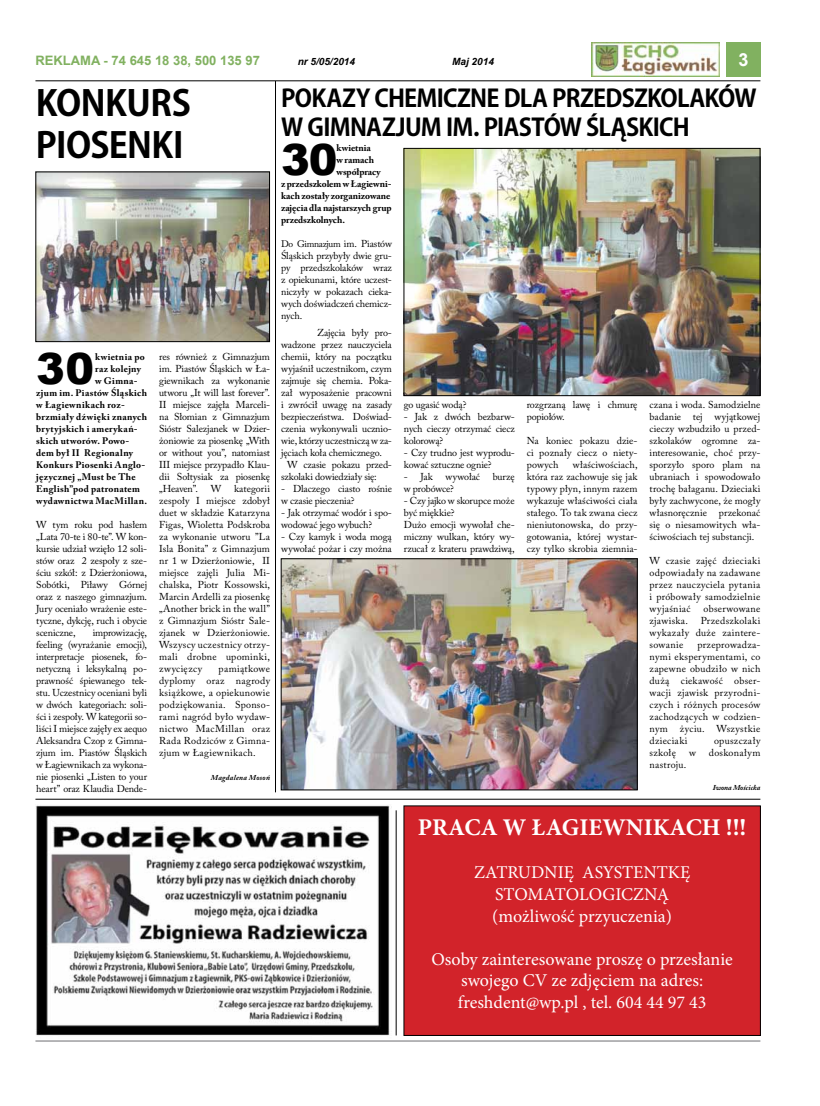
<style>
.page{position:relative;width:820px;height:1106px;background:#fff}
.page>*{position:absolute;margin:0;border:0;box-sizing:border-box;transform-origin:0 0}
.t1{font:900 43px "Arial";color:#000}
.t2{font:700 35px/42px "Koz Go Pr 6 N";letter-spacing:-.015em;color:#000}
.t3{font:700 24px/28.8px "Koz Go Pr 6 N";letter-spacing:-.035em;color:#000}
.t4{font:700 24px "Minion Pro";color:#fff}
.t5{font:18px/21.6px "Minion Pro";color:#fff;text-align:center}
.t6{font:700 18px "Arial";color:#fff}
.t7{font:700 13px "Arial";color:#81b160}
.t8{font:10px/12px "Adobe Caslon Pro";color:#000;text-align:justify}
.t9{font:10px "Adobe Caslon Pro";letter-spacing:.025em;color:#000}
.t10{font:10px "Adobe Caslon Pro";letter-spacing:-.02em;color:#000}
.t11{font:italic 700 10px "Arial";color:#000}
.t12{font:10px "Adobe Caslon Pro";letter-spacing:.035em;color:#000}
.t13{font:700 9.5px "Adobe Caslon Pro";letter-spacing:.025em;color:#000}
.t14{font:700 9.5px "Adobe Caslon Pro";letter-spacing:-.005em;color:#000}
.t15{font:700 9.5px "Adobe Caslon Pro";letter-spacing:.045em;color:#000}
.t16{font:700 9.5px "Adobe Caslon Pro";letter-spacing:.005em;color:#000}
.t17{font:9.5px "Adobe Caslon Pro";letter-spacing:-.03em;color:#000}
.t18{font:700 9.5px "Adobe Caslon Pro";letter-spacing:.05em;color:#000}
.t19{font:700 9.5px "Adobe Caslon Pro";letter-spacing:-.01em;color:#000}
.t20{font:italic 700 7.5px "Adobe Caslon Pro";letter-spacing:.025em;color:#000}
.t21{font:italic 700 7.5px "Adobe Caslon Pro";color:#000}
.s1{font-size:10px}
</style>
<div class="page">
<div style="left:726px;top:43px;width:34px;height:34px;background:#81b160"></div>
<img style="left:591px;top:43px;width:128px;height:34px">
<hr style="left:35px;top:81px;width:725px;height:1px;background:#000">
<hr style="left:35px;top:1040px;width:725px;height:1px;background:#6d6e71">
<img style="left:37px;top:173px;width:231px;height:167px">
<div style="left:35px;top:171px;width:235px;height:171px;border:1px solid #000"></div>
<img style="left:405px;top:150px;width:353px;height:244px">
<div style="left:403px;top:148px;width:357px;height:248px;border:1px solid #000"></div>
<img style="left:282px;top:560px;width:353px;height:228px">
<div style="left:280px;top:558px;width:357px;height:232px;border:1px solid #000"></div>
<img style="left:35px;top:805px;width:357px;height:231px">
<div style="left:404px;top:806px;width:356px;height:229px;background:#d2232a"></div>
<hr style="left:275px;top:81px;width:1px;height:711px;background:#000">
<hr style="left:35px;top:798px;width:725px;height:1px;background:#000">
<hr style="left:395px;top:810px;width:1px;height:225px;background:#000">
<h3 class="t7" style="left:35px;top:52px;width:226px">REKLAMA - 74 645 18 38, 500 135 97</h3>
<p class="t11" style="left:297px;top:55px;width:59px">nr 5/05/2014</p>
<p class="t11" style="left:452px;top:55px;width:43px">Maj 2014</p>
<h3 class="t6" style="left:738px;top:48px;width:12px">3</h3>
<h2 class="t2" style="left:36px;top:83px;width:157px">KONKURS<br>PIOSENKI</h2>
<h3 class="t3" style="left:281px;top:84px;width:476px">POKAZY CHEMICZNE DLA PRZEDSZKOLAKÓW<br>W GIMNAZJUM IM. PIASTÓW ŚLĄSKICH</h3>
<h1 class="t1" style="left:281px;top:128px;width:58px">30</h1>
<p class="t16" style="left:336px;top:142px;width:36px">kwietnia</p>
<p class="t13" style="left:336px;top:154px;width:39px">w ramach</p>
<p class="t14" style="left:336px;top:166px;width:46px">współpracy</p>
<p class="t14" style="left:281px;top:178px;width:112px">z przedszkolem w Łagiewni-</p>
<p class="t16" style="left:281px;top:190px;width:111px">kach zostały zorganizowane</p>
<p class="t14" style="left:281px;top:202px;width:112px">zajęcia dla najstarszych grup</p>
<p class="t19" style="left:281px;top:214px;width:65px">przedszkolnych.</p>
<p class="t17" style="left:281px;top:238px;width:112px">Do Gimnazjum <span class="s1">im. Piastów</span></p>
<p class="t8" style="left:281px;top:250px;width:112px">Śląskich przybyły dwie gru&shy;py przedszkolaków wraz z opiekunami, które uczest&shy;niczyły w pokazach cieka&shy;wych doświadczeń chemicz&shy;nych.</p>
<p class="t8" style="left:317px;top:327px;width:76px">Zajęcia były pro-</p>
<p class="t8" style="left:281px;top:339px;width:112px">wadzone przez nauczyciela</p>
<p class="t8" style="left:281px;top:351px;width:112px">chemii, który na początku</p>
<p class="t8" style="left:281px;top:363px;width:112px">wyjaśnił uczestnikom, czym</p>
<p class="t10" style="left:281px;top:375px;width:112px">zajmuje się chemia. Poka-</p>
<p class="t8" style="left:281px;top:387px;width:112px">zał wyposażenie pracowni</p>
<p class="t8" style="left:281px;top:399px;width:112px">i zwrócił uwagę na zasady</p>
<p class="t8" style="left:281px;top:411px;width:112px">bezpieczeństwa. Doświad-</p>
<p class="t8" style="left:281px;top:423px;width:112px">czenia wykonywali ucznio-</p>
<p class="t8" style="left:281px;top:435px;width:112px">wie, którzy uczestniczą w za-</p>
<p class="t8" style="left:281px;top:447px;width:102px">jęciach koła chemicznego.</p>
<p class="t8" style="left:287px;top:459px;width:106px">W czasie pokazu przed-</p>
<p class="t8" style="left:281px;top:471px;width:97px">szkolaki dowiedziały się:</p>
<p class="t8" style="left:281px;top:483px;width:112px">- Dlaczego ciasto rośnie w czasie pieczenia?</p>
<p class="t8" style="left:281px;top:507px;width:112px">- Jak otrzymać wodór i spo&shy;wodować jego wybuch?</p>
<p class="t8" style="left:281px;top:531px;width:112px">- Czy kamyk i woda mogą wywołać pożar i czy można</p>
<h1 class="t1" style="left:36px;top:337px;width:60px">30</h1>
<p class="t13" style="left:95px;top:351px;width:51px">kwietnia po</p>
<p class="t8" style="left:159px;top:351px;width:112px">res również z Gimnazjum im. Piastów Śląskich w Ła&shy;giewnikach za wykonanie utworu „It will last forever”.<br>II miejsce zajęła Marceli&shy;na Słomian z Gimnazjum Sióstr Salezjanek w Dzier&shy;żoniowie za piosenkę „With or without you”, natomiast III miejsce przypadło Klau&shy;dii Sołtysiak za piosenkę „Heaven”.</p>
<p class="t13" style="left:95px;top:363px;width:47px">raz kolejny</p>
<p class="t13" style="left:95px;top:375px;width:44px">w Gimna-</p>
<p class="t13" style="left:36px;top:387px;width:112px">zjum im. Piastów Śląskich</p>
<p class="t13" style="left:36px;top:399px;width:90px">w Łagiewnikach roz-</p>
<p class="t15" style="left:36px;top:411px;width:112px">brzmiały dźwięki znanych</p>
<p class="t18" style="left:36px;top:423px;width:103px">brytyjskich i amerykań-</p>
<p class="t13" style="left:36px;top:435px;width:94px">skich utworów. Powo-</p>
<p class="t13" style="left:36px;top:447px;width:98px">dem był II Regionalny</p>
<p class="t13" style="left:36px;top:459px;width:110px">Konkurs Piosenki Anglo-</p>
<p class="t13" style="left:36px;top:471px;width:101px">języcznej „Must be The</p>
<p class="t13" style="left:36px;top:483px;width:105px">English”pod patronatem</p>
<p class="t15" style="left:36px;top:495px;width:112px">wydawnictwa MacMillan.</p>
<p class="t8" style="left:36px;top:519px;width:112px">W tym roku pod hasłem „Lata 70-te i 80-te”. W kon&shy;kursie udział wzięło 12 soli&shy;stów oraz 2 zespoły z sze&shy;ściu szkół: z Dzierżoniowa, Sobótki, Piławy Górnej oraz z naszego gimnazjum.<br>Jury oceniało wrażenie este&shy;tyczne, dykcję, ruch i obycie sceniczne,</p>
<p class="t8" style="left:404px;top:399px;width:64px">go ugasić wodą?</p>
<p class="t8" style="left:404px;top:411px;width:112px">- Jak z dwóch bezbarw&shy;nych cieczy otrzymać ciecz kolorową?</p>
<p class="t8" style="left:404px;top:447px;width:112px">- Czy trudno jest wyprodu&shy;kować sztuczne ognie?</p>
<p class="t8" style="left:404px;top:471px;width:30px">- Jak</p>
<p class="t8" style="left:445px;top:471px;width:36px">wywołać</p>
<p class="t8" style="left:492px;top:471px;width:24px">burzę</p>
<p class="t10" style="left:404px;top:483px;width:51px">w probówce?</p>
<p class="t8" style="left:404px;top:495px;width:112px;text-align:left">- Czy jajko w skorupce może być miękkie?<br>Dużo emocji wywołał che&shy;miczny wulkan, który wy&shy;rzucał z krateru prawdziwą,</p>
<p class="t8" style="left:526px;top:399px;width:112px">rozgrzaną lawę i chmurę popiołów.</p>
<p class="t8" style="left:526px;top:435px;width:112px">Na koniec pokazu dzie&shy;ci poznały ciecz o niety&shy;powych</p>
<p class="t8" style="left:649px;top:399px;width:112px">czana i woda. Samodzielne badanie tej wyjątkowej cieczy wzbudziło u przed&shy;szkolaków ogromne za&shy;interesowanie, choć przy&shy;sporzyło sporo plam na ubraniach i spowodowało trochę bałaganu. Dzieciaki były zachwycone, że mogły własnoręcznie przekonać się o niesamowitych wła&shy;ściwościach tej substancji.</p>
<p class="t8" style="left:649px;top:555px;width:112px">W czasie zajęć dzieciaki odpowiadały na zadawane przez nauczyciela pytania i próbowały samodzielnie wyjaśniać</p>
<p class="t8" style="left:526px;top:459px;width:112px;text-indent:46px">właściwościach, która raz zachowuje się jak typowy płyn, innym razem wykazuje właściwości ciała stałego. To tak zwana ciecz nieniutonowska, do przy&shy;gotowania, której wystar&shy;czy tylko skrobia ziemnia-</p>
<p class="t8" style="left:159px;top:483px;width:112px;text-indent:75px">kategorii zespoły I miejsce zdobył duet w składzie Katarzyna Figas, Wioletta Podskroba za wykonanie utworu ”La Isla Bonita” z Gimnazjum nr 1 w Dzierżoniowie, II miejsce zajęli Julia Mi&shy;chalska, Piotr Kossowski, Marcin Ardelli za piosenkę „Another brick in the wall” z Gimnazjum Sióstr Sale&shy;zjanek w Dzierżoniowie.<br>Wszyscy uczestnicy otrzy&shy;mali drobne upominki, zwycięzcy</p>
<p class="t8" style="left:210px;top:483px;width:12px">W</p>
<p class="t9" style="left:703px;top:603px;width:58px">obserwowane</p>
<p class="t8" style="left:649px;top:615px;width:112px;text-indent:51px">Przedszkolaki wykazały duże zaintere&shy;sowanie</p>
<p class="t9" style="left:649px;top:615px;width:40px">zjawiska.</p>
<p class="t8" style="left:36px;top:627px;width:112px;text-indent:56px">improwizację, feeling (wyrażanie emocji), interpretacje piosenek, fo&shy;netyczną i leksykalną po&shy;prawność śpiewanego tek&shy;stu. Uczestnicy oceniani byli w dwóch kategoriach: soli&shy;ści i zespoły. W kategorii so&shy;liści I miejsce zajęły ex aequo Aleksandra Czop z Gimna&shy;zjum im. Piastów Śląskich w Łagiewnikach za wykona&shy;nie piosenki „Listen to your heart” oraz Klaudia Dende-</p>
<p class="t8" style="left:649px;top:639px;width:112px;text-indent:48px">przeprowadza&shy;nymi eksperymentami, co zapewne obudziło w nich dużą ciekawość obser&shy;wacji zjawisk przyrodni&shy;czych i różnych procesów zachodzących w codzien&shy;nym życiu. Wszystkie dzieciaki</p>
<p class="t8" style="left:159px;top:663px;width:112px;text-indent:59px">pamiątkowe dyplomy oraz nagrody książkowe, a opiekunowie podziękowania. Sponso&shy;rami nagród było wydaw&shy;nictwo MacMillan oraz Rada Rodziców z Gimna&shy;zjum w Łagiewnikach.</p>
<p class="t20" style="left:211px;top:773px;width:61px">Magdalena Mosoń</p>
<p class="t12" style="left:713px;top:735px;width:48px">opuszczały</p>
<p class="t8" style="left:649px;top:747px;width:28px">szkołę</p>
<p class="t8" style="left:688px;top:747px;width:8px">w</p>
<p class="t9" style="left:708px;top:747px;width:53px">doskonałym</p>
<p class="t9" style="left:649px;top:759px;width:38px">nastroju.</p>
<p class="t21" style="left:712px;top:783px;width:49px">Iwona Mościcka</p>
<h3 class="t4" style="left:417px;top:810px;width:330px">PRACA W ŁAGIEWNIKACH !!!</h3>
<h3 class="t5" style="left:474px;top:862px;width:218px">ZATRUDNIĘ ASYSTENTKĘ<br>STOMATOLOGICZNĄ (możliwość przyuczenia)</h3>
<h3 class="t5" style="left:431px;top:948px;width:303px">Osoby zainteresowane proszę o przesłanie swojego CV ze zdjęciem na adres: freshdent@wp.pl , tel. 604 44 97 43</h3>
</div>
